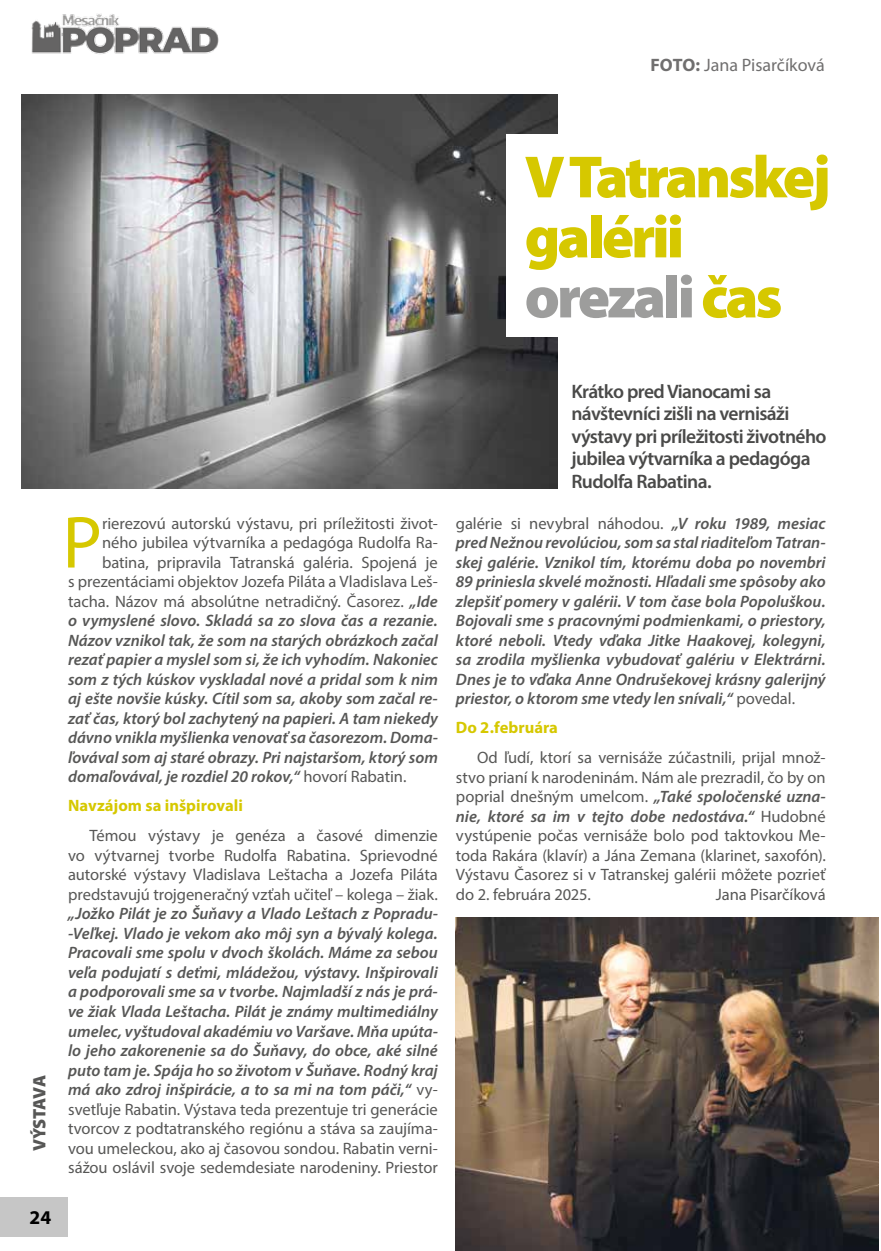
<style>
.page{position:relative;width:881px;height:1251px;background:#fff}
.page>*{position:absolute;margin:0;border:0;box-sizing:border-box;transform-origin:0 0}
.t1{font:74.4px "Myriad Pro";color:#d6c800}
.t2{font:900 60px/60px "Myriad Pro";letter-spacing:-.05em;color:#d6c800}
.t3{font:600 19.5px/22.5px "Myriad Pro";letter-spacing:-.03em;color:#4a4a49}
.t4{font:700 19.5px "Myriad Pro";color:#000}
.t5{font:18px "Myriad Pro";color:#706f6f}
.t6{font:900 18px "Myriad Pro";letter-spacing:-.045em;color:#575756}
.t7{font:italic 600 16.5px/19.5px "Myriad Pro";color:#575756;text-align:justify}
.t8{font:16.5px/19.5px "Myriad Pro";letter-spacing:-.005em;color:#575756;text-align:justify}
.t9{font:700 16.5px "Myriad Pro";color:#d6c800}
.s1{font-weight:700}
.s2{color:#9d9d9c}
.s3{font-weight:600;font-style:italic}
.s4{font-weight:400;font-style:normal}
</style>
<div class="page">
<div style="left:0;top:1196px;width:94px;height:39px;background:#c6c6c6"></div>
<img style="left:31px;top:14px;width:188px;height:40px">
<div style="left:68px;top:1180px;width:34px;height:67px;background:#fff"></div>
<img style="left:21px;top:95px;width:536px;height:393px">
<div style="left:506px;top:134px;width:125px;height:202px;background:#fff"></div>
<img style="left:455px;top:917px;width:423px;height:333px">
<p class="t5" style="left:650px;top:54px;width:176px"><span class="s1">FOTO:</span> Jana Pisarčíková</p>
<h2 class="t2" style="left:524px;top:145px;width:307px">V Tatranskej galérii <span class="s2">orezali</span> čas</h2>
<p class="t6" style="left:27px;top:1151px;width:78px;rotate:-90deg">VÝSTAVA</p>
<p class="t4" style="left:30px;top:1204px;width:23px">24</p>
<h1 class="t1" style="left:62px;top:496px;width:41px">P</h1>
<p class="t8" style="left:102px;top:513px;width:337px">rierezovú autorskú výstavu, pri príležitosti život-</p>
<p class="t8" style="left:102px;top:532px;width:337px">ného jubilea výtvarníka a pedagóga Rudolfa Ra-</p>
<p class="t8" style="left:102px;top:552px;width:337px">batina, pripravila Tatranská galéria. Spojená je</p>
<p class="t8" style="left:68px;top:571px;width:371px">s prezentáciami objektov Jozefa Piláta a Vladislava Leš-</p>
<p class="t8" style="left:68px;top:591px;width:371px">tacha. Názov má absolútne netradičný. Časorez. <span class="s3">„Ide</span></p>
<p class="t7" style="left:68px;top:610px;width:371px">o vymyslené slovo. Skladá sa zo slova čas a rezanie.</p>
<p class="t7" style="left:68px;top:629px;width:371px">Názov vznikol tak, že som na starých obrázkoch začal</p>
<p class="t7" style="left:68px;top:649px;width:371px">rezať papier a myslel som si, že ich vyhodím. Nakoniec</p>
<p class="t7" style="left:68px;top:668px;width:371px">som z tých kúskov vyskladal nové a pridal som k nim</p>
<p class="t7" style="left:68px;top:688px;width:371px">aj ešte novšie kúsky. Cítil som sa, akoby som začal re-</p>
<p class="t7" style="left:68px;top:707px;width:371px">zať čas, ktorý bol zachytený na papieri. A tam niekedy</p>
<p class="t7" style="left:68px;top:727px;width:371px">dávno vnikla myšlienka venovať sa časorezom. Doma-</p>
<p class="t7" style="left:68px;top:746px;width:371px">ľovával som aj staré obrazy. Pri najstaršom, ktorý som</p>
<p class="t7" style="left:68px;top:766px;width:340px">domaľovával, je rozdiel 20 rokov,“ <span class="s4">hovorí Rabatin.</span></p>
<p class="t9" style="left:68px;top:794px;width:176px">Navzájom sa inšpirovali</p>
<p class="t8" style="left:68px;top:825px;width:371px;text-indent:21px">Témou výstavy je genéza a časové dimenzie vo výtvarnej tvorbe Rudolfa Rabatina. Sprievodné autorské výstavy Vladislava Leštacha a Jozefa Piláta predstavujú trojgeneračný vzťah učiteľ – kolega – žiak.</p>
<p class="t7" style="left:68px;top:903px;width:371px">„Jožko Pilát je zo Šuňavy a Vlado Leštach z Popradu-‑Veľkej. Vlado je vekom ako môj syn a bývalý kolega.<br>Pracovali sme spolu v dvoch školách. Máme za sebou veľa podujatí s deťmi, mládežou, výstavy. Inšpirovali a podporovali sme sa v tvorbe. Najmladší z nás je prá&shy;ve žiak Vlada Leštacha. Pilát je známy multimediálny umelec, vyštudoval akadémiu vo Varšave. Mňa upúta&shy;lo jeho zakorenenie sa do Šuňavy, do obce, aké silné puto tam je. Spája ho so životom v Šuňave. Rodný kraj má ako zdroj inšpirácie, a to sa mi na tom páči,“ <span class="s4">vy&shy;svetľuje Rabatin. Výstava teda prezentuje tri generácie tvorcov z podtatranského regiónu a stáva sa zaujíma&shy;vou umeleckou, ako aj časovou sondou. Rabatin verni&shy;sážou oslávil svoje sedemdesiate narodeniny. Priestor</span></p>
<p class="t3" style="left:571px;top:379px;width:257px">Krátko pred Vianocami sa návštevníci zišli na vernisáži výstavy pri príležitosti životného jubilea výtvarníka a pedagóga<br>Rudolfa Rabatina.</p>
<p class="t7" style="left:455px;top:512px;width:371px"><span class="s4">galérie si nevybral náhodou.</span> „V roku 1989, mesiac pred Nežnou revolúciou, som sa stal riaditeľom Tatran&shy;skej galérie. Vznikol tím, ktorému doba po novembri 89 priniesla skvelé možnosti. Hľadali sme spôsoby ako zlepšiť pomery v galérii. V tom čase bola Popoluškou.<br>Bojovali sme s pracovnými podmienkami, o priestory, ktoré neboli. Vtedy vďaka Jitke Haakovej, kolegyni, sa zrodila myšlienka vybudovať galériu v Elektrárni.<br>Dnes je to vďaka Anne Ondrušekovej krásny galerijný priestor, o ktorom sme vtedy len snívali,“ <span class="s4">povedal.</span></p>
<p class="t9" style="left:455px;top:716px;width:104px">Do 2.februára</p>
<p class="t8" style="left:455px;top:747px;width:371px;text-indent:21px">Od ľudí, ktorí sa vernisáže zúčastnili, prijal množ&shy;stvo prianí k narodeninám. Nám ale prezradil, čo by on poprial dnešným umelcom. <span class="s3">„Také spoločenské uzna&shy;nie, ktoré sa im v tejto dobe nedostáva.“</span> Hudobné vystúpenie počas vernisáže bolo pod taktovkou Me&shy;toda Rakára (klavír) a Jána Zemana (klarinet, saxofón).<br>Výstavu Časorez si v Tatranskej galérii môžete pozrieť do 2. februára 2025.</p>
<p class="t8" style="left:715px;top:884px;width:111px">Jana Pisarčíková</p>
</div>
